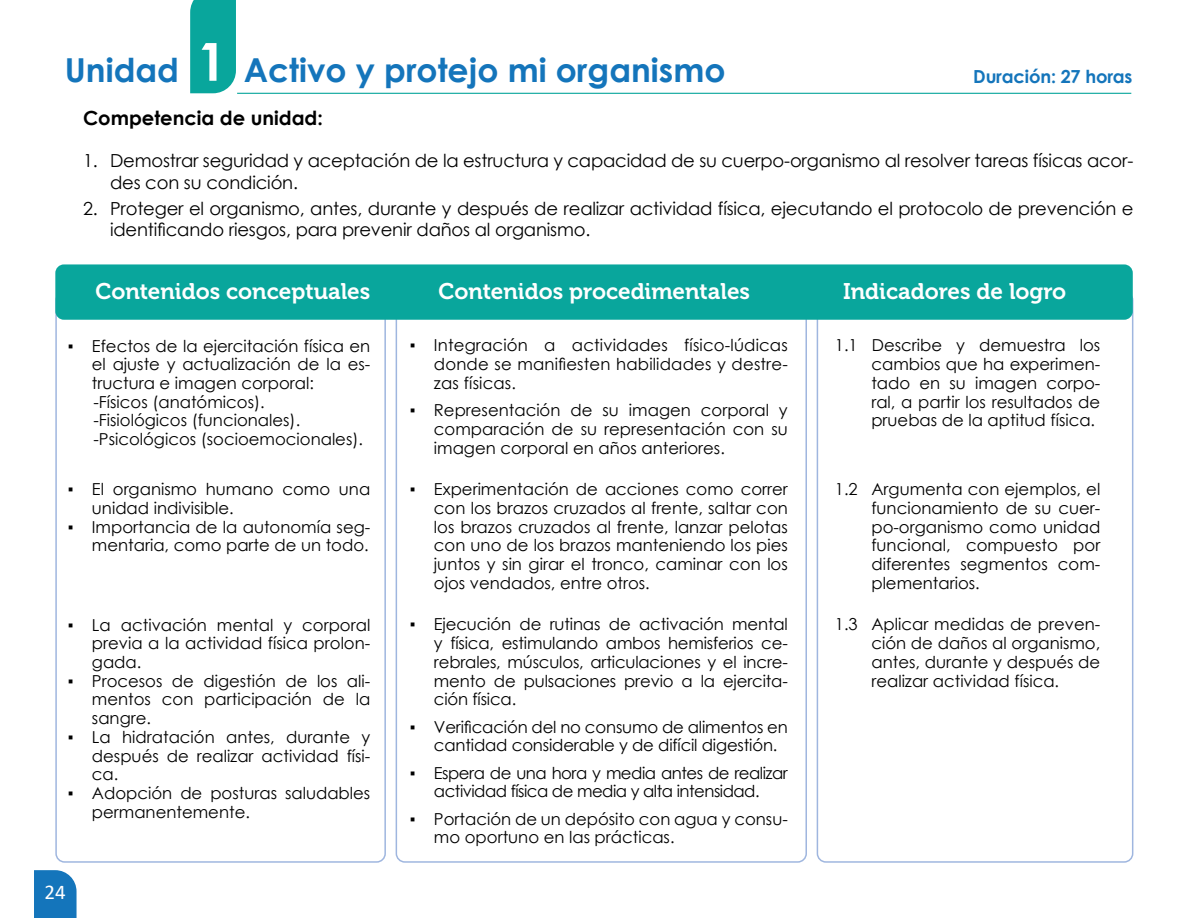
<style>
.page{position:relative;width:1188px;height:918px;background:#fff}
.page>*{position:absolute;margin:0;border:0;box-sizing:border-box;transform-origin:0 0}
.t1{font:700 52.5px "Century Gothic";color:#fff}
.t2{font:700 33px "Century Gothic";color:#1475bb}
.t3{font:22.5px "Museo 700";color:#fff}
.t4{font:21px "Calibri";color:#fff}
.t5{font:700 19.5px "Century Gothic";color:#000}
.t6{font:18px/21.6px "Century Gothic";letter-spacing:-.01em;color:#000}
.t7{font:700 18px "Century Gothic";letter-spacing:-.01em;color:#1475bb}
.t8{font:16.5px/18.8px "Century Gothic";color:#000;text-align:justify}
.t9{font:16.5px/18.8px "Century Gothic";letter-spacing:-.03em;color:#000;text-align:center}
</style>
<div class="page">
<svg style="left:34px;top:870px;width:43px;height:48px"></svg>
<div style="left:817px;top:291px;width:316px;height:572px;border:2px solid #9fb6df;border-radius:9px"></div>
<div style="left:55px;top:291px;width:331px;height:572px;border:2px solid #9fb6df;border-radius:9px"></div>
<div style="left:190px;top:0;width:46px;height:93px;background:#09a69c"></div>
<hr style="left:237px;top:93px;width:894px;height:1px;background:#09a69c">
<div style="left:55px;top:264px;width:1078px;height:56px;background:#09a69c;border-radius:9px"></div>
<h1 class="t1" style="left:197px;top:22px;width:31px">1</h1>
<h2 class="t2" style="left:65px;top:45px;width:116px">Unidad</h2>
<h2 class="t2" style="left:244px;top:45px;width:483px">Activo y protejo mi organismo</h2>
<p class="t7" style="left:973px;top:63px;width:161px">Duración: 27 horas</p>
<p class="t5" style="left:83px;top:103px;width:241px">Competencia de unidad:</p>
<p class="t6" style="left:110px;top:150px;width:1025px;text-indent:-27px">1. Demostrar seguridad y aceptación de la estructura y capacidad de su cuerpo-organismo al resolver tareas físicas acor&shy;des con su condición.</p>
<p class="t6" style="left:110px;top:197px;width:1025px;text-indent:-27px">2. Proteger el organismo, antes, durante y después de realizar actividad física, ejecutando el protocolo de prevención e identificando riesgos, para prevenir daños al organismo.</p>
<h3 class="t3" style="left:95px;top:278px;width:276px">Contenidos conceptuales</h3>
<h3 class="t3" style="left:438px;top:278px;width:313px">Contenidos procedimentales</h3>
<h3 class="t3" style="left:843px;top:278px;width:225px">Indicadores de logro</h3>
<p class="t8" style="left:92px;top:336px;width:280px;text-align:left;text-indent:-24px">▪ Efectos de la ejercitación física en el ajuste y actualización de la es&shy;tructura e imagen corporal: -Físicos (anatómicos).<br>-Fisiológicos (funcionales). -Psicológicos (socioemocionales).</p>
<p class="t8" style="left:434px;top:336px;width:355px;text-indent:-24px">▪ Integración a actividades físico-lúdicas donde se manifiesten habilidades y destre&shy;zas físicas.</p>
<p class="t8" style="left:434px;top:401px;width:355px;text-indent:-24px">▪ Representación de su imagen corporal y comparación de su representación con su imagen corporal en años anteriores.</p>
<p class="t8" style="left:871px;top:336px;width:230px;text-indent:-37px">1.1 Describe y demuestra los cambios que ha experimen&shy;tado en su imagen corpo&shy;ral, a partir los resultados de pruebas de la aptitud física.</p>
<p class="t8" style="left:92px;top:480px;width:280px;text-indent:-24px">▪ El organismo humano como una unidad indivisible.</p>
<p class="t8" style="left:68px;top:517px;width:304px;text-align:right">▪ Importancia de la autonomía seg&shy;mentaria, como parte de un todo.</p>
<p class="t8" style="left:92px;top:615px;width:280px;text-indent:-24px">▪ La activación mental y corporal previa a la actividad física prolon&shy;gada.</p>
<p class="t8" style="left:92px;top:671px;width:280px;text-indent:-24px">▪ Procesos de digestión de los ali&shy;mentos con participación de la sangre.</p>
<p class="t8" style="left:92px;top:727px;width:280px;text-indent:-24px">▪ La hidratación antes, durante y después de realizar actividad físi&shy;ca.</p>
<p class="t8" style="left:92px;top:784px;width:280px;text-indent:-24px">▪ Adopción de posturas saludables permanentemente.</p>
<p class="t4" style="left:45px;top:878px;width:23px">24</p>
<p class="t8" style="left:434px;top:480px;width:355px;text-indent:-24px">▪ Experimentación de acciones como correr con los brazos cruzados al frente, saltar con los brazos cruzados al frente, lanzar pelotas con uno de los brazos manteniendo los pies juntos y sin girar el tronco, caminar con los ojos vendados, entre otros.</p>
<p class="t8" style="left:871px;top:480px;width:230px;text-indent:-37px">1.2 Argumenta con ejemplos, el funcionamiento de su cuer&shy;po-organismo como unidad funcional, compuesto por diferentes segmentos com&shy;plementarios.</p>
<p class="t8" style="left:434px;top:615px;width:355px;text-indent:-24px">▪ Ejecución de rutinas de activación mental y física, estimulando ambos hemisferios ce&shy;rebrales, músculos, articulaciones y el incre&shy;mento de pulsaciones previo a la ejercita&shy;ción física.</p>
<p class="t8" style="left:434px;top:717px;width:355px;text-indent:-24px">▪ Verificación del no consumo de alimentos en cantidad considerable y de difícil digestión.</p>
<p class="t9" style="left:410px;top:763px;width:379px">▪ Espera de una hora y media antes de realizar actividad física de media y alta intensidad.</p>
<p class="t8" style="left:434px;top:809px;width:355px;text-indent:-24px">▪ Portación de un depósito con agua y consu&shy;mo oportuno en las prácticas.</p>
<p class="t8" style="left:871px;top:615px;width:230px;text-indent:-37px">1.3 Aplicar medidas de preven&shy;ción de daños al organismo, antes, durante y después de realizar actividad física.</p>
</div>
